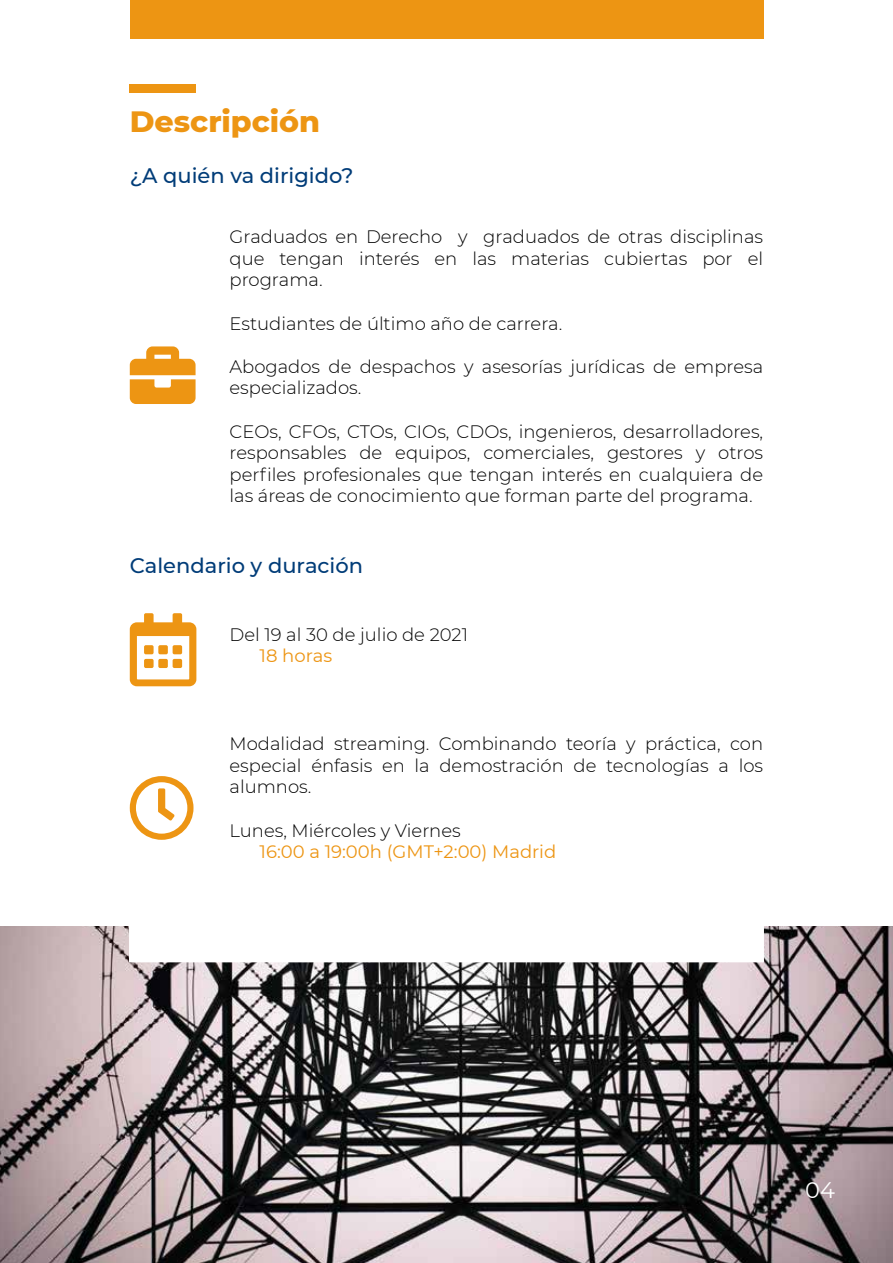
<style>
.page{position:relative;width:893px;height:1263px;background:#fff}
.page>*{position:absolute;margin:0;border:0;box-sizing:border-box;transform-origin:0 0}
.t1{font:800 30px "Montserrat";color:#ed9513}
.t2{font:22.5px "Montserrat";color:#fff}
.t3{font:500 21px "Montserrat";color:#003c78}
.t4{font:300 18px/21.6px "Montserrat";color:#000;text-align:justify}
.t5{font:18px "Montserrat";color:#ed9513}
</style>
<div class="page">
<img style="left:0;top:926px;width:893px;height:337px">
<div style="left:130px;top:0;width:633px;height:39px;background:#ed9513"></div>
<div style="left:130px;top:84px;width:66px;height:9px;background:#ed9513"></div>
<svg style="left:130px;top:613px;width:66px;height:73px"></svg>
<svg style="left:130px;top:776px;width:63px;height:64px"></svg>
<div style="left:129px;top:922px;width:635px;height:40px;background:#fff"></div>
<svg style="left:130px;top:346px;width:66px;height:58px"></svg>
<h1 class="t1" style="left:130px;top:99px;width:192px">Descripción</h1>
<p class="t3" style="left:130px;top:161px;width:225px">¿A quién va dirigido?</p>
<p class="t4" style="left:230px;top:225px;width:535px">Graduados en Derecho y graduados de otras disciplinas que tengan interés en las materias cubiertas por el programa.</p>
<p class="t4" style="left:230px;top:312px;width:334px">Estudiantes de último año de carrera.</p>
<p class="t4" style="left:230px;top:355px;width:535px">Abogados de despachos y asesorías jurídicas de empresa especializados.</p>
<p class="t4" style="left:230px;top:420px;width:535px">CEOs, CFOs, CTOs, CIOs, CDOs, ingenieros, desarrolladores, responsables de equipos, comerciales, gestores y otros perfiles profesionales que tengan interés en cualquiera de las áreas de conocimiento que forman parte del programa.</p>
<p class="t3" style="left:130px;top:551px;width:235px">Calendario y duración</p>
<p class="t4" style="left:230px;top:623px;width:240px">Del 19 al 30 de julio de 2021</p>
<p class="t5" style="left:260px;top:644px;width:74px">18 horas</p>
<p class="t4" style="left:230px;top:732px;width:535px">Modalidad streaming. Combinando teoría y práctica, con especial énfasis en la demostración de tecnologías a los alumnos.</p>
<p class="t4" style="left:230px;top:819px;width:233px">Lunes, Miércoles y Viernes</p>
<p class="t5" style="left:260px;top:839px;width:298px">16:00 a 19:00h (GMT+2:00) Madrid</p>
<p class="t2" style="left:805px;top:1174px;width:31px">04</p>
</div>
